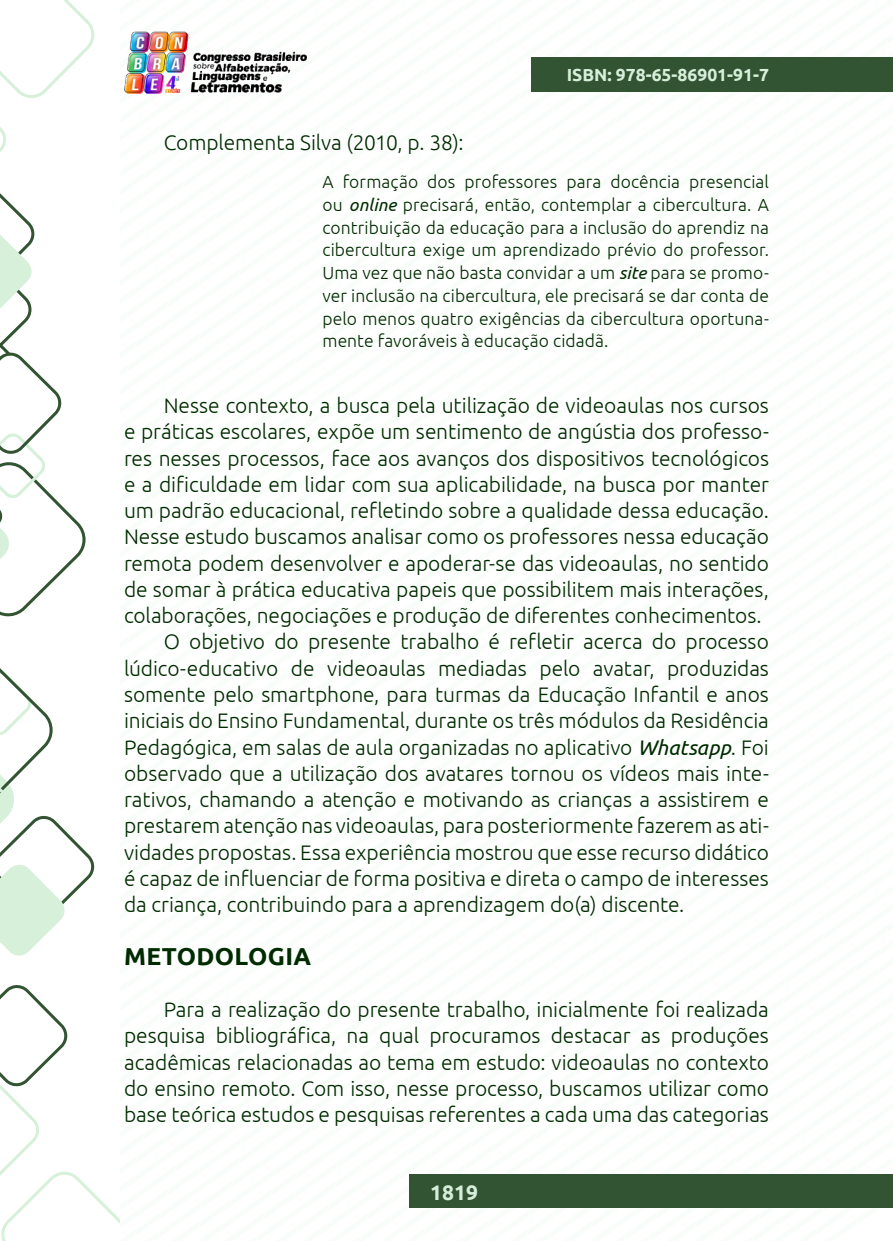
<style>
.page{position:relative;width:893px;height:1241px;background:#fff}
.page>*{position:absolute;margin:0;border:0;box-sizing:border-box;transform-origin:0 0}
._9_SUBTÍTULO{font:700 24.5px "Ubuntu";letter-spacing:.01em;color:#002b00}
._8_CORPO{font:300 21px/26.2px "Ubuntu";letter-spacing:-.005em;color:#002b00;text-align:justify}
.t1{font:700 21px "Ubuntu";color:#d6efda}
._12_CITACAO{font:300 17.5px/22.8px "Ubuntu";letter-spacing:.005em;color:#002b00;text-align:justify}
.t2{font:700 17.5px "Ubuntu";color:#d6efda}
.s1{font-weight:400;font-style:italic}
</style>
<div class="page">
<div style="left:410px;top:1174px;width:483px;height:33px;background:#335433"></div>
<img style="left:124px;top:31px;width:182px;height:62px">
<div style="left:532px;top:57px;width:361px;height:35px;background:#335433"></div>
<svg style="left:0;top:985px;width:119px;height:255px"></svg>
<svg style="left:0;top:0;width:94px;height:616px"></svg>
<svg style="left:0;top:668px;width:94px;height:288px"></svg>
<p class="t2" style="left:567px;top:64px;width:204px">ISBN: 978-65-86901-91-7</p>
<p class="_8_CORPO" style="left:164px;top:129px;width:302px">Complementa Silva (2010, p. 38):</p>
<p class="_12_CITACAO" style="left:322px;top:170px;width:448px">A formação dos professores para docência presencial ou <span class="s1">online</span> precisará, então, contemplar a cibercultura. A contribuição da educação para a inclusão do aprendiz na cibercultura exige um aprendizado prévio do professor.<br>Uma vez que não basta convidar a um <span class="s1">site</span> para se promo&shy;ver inclusão na cibercultura, ele precisará se dar conta de pelo menos quatro exigências da cibercultura oportuna&shy;mente favoráveis à educação cidadã.</p>
<p class="_8_CORPO" style="left:124px;top:392px;width:646px;text-indent:40px">Nesse contexto, a busca pela utilização de videoaulas nos cursos e práticas escolares, expõe um sentimento de angústia dos professo&shy;res nesses processos, face aos avanços dos dispositivos tecnológicos e a dificuldade em lidar com sua aplicabilidade, na busca por manter um padrão educacional, refletindo sobre a qualidade dessa educação.<br>Nesse estudo buscamos analisar como os professores nessa educação remota podem desenvolver e apoderar-se das videoaulas, no sentido de somar à prática educativa papeis que possibilitem mais interações, colaborações, negociações e produção de diferentes conhecimentos.</p>
<p class="_8_CORPO" style="left:124px;top:628px;width:646px;text-indent:40px">O objetivo do presente trabalho é refletir acerca do processo lúdico-educativo de videoaulas mediadas pelo avatar, produzidas somente pelo smartphone, para turmas da Educação Infantil e anos iniciais do Ensino Fundamental, durante os três módulos da Residência Pedagógica, em salas de aula organizadas no aplicativo <span class="s1">Whatsapp</span>. Foi observado que a utilização dos avatares tornou os vídeos mais inte&shy;rativos, chamando a atenção e motivando as crianças a assistirem e prestarem atenção nas videoaulas, para posteriormente fazerem as ati&shy;vidades propostas. Essa experiência mostrou que esse recurso didático é capaz de influenciar de forma positiva e direta o campo de interesses da criança, contribuindo para a aprendizagem do(a) discente.</p>
<p class="_9_SUBTÍTULO" style="left:124px;top:940px;width:189px">METODOLOGIA</p>
<p class="_8_CORPO" style="left:124px;top:995px;width:646px;text-indent:40px">Para a realização do presente trabalho, inicialmente foi realizada pesquisa bibliográfica, na qual procuramos destacar as produções acadêmicas relacionadas ao tema em estudo: videoaulas no contexto do ensino remoto. Com isso, nesse processo, buscamos utilizar como base teórica estudos e pesquisas referentes a cada uma das categorias</p>
<p class="t1" style="left:430px;top:1178px;width:49px">1819</p>
</div>
